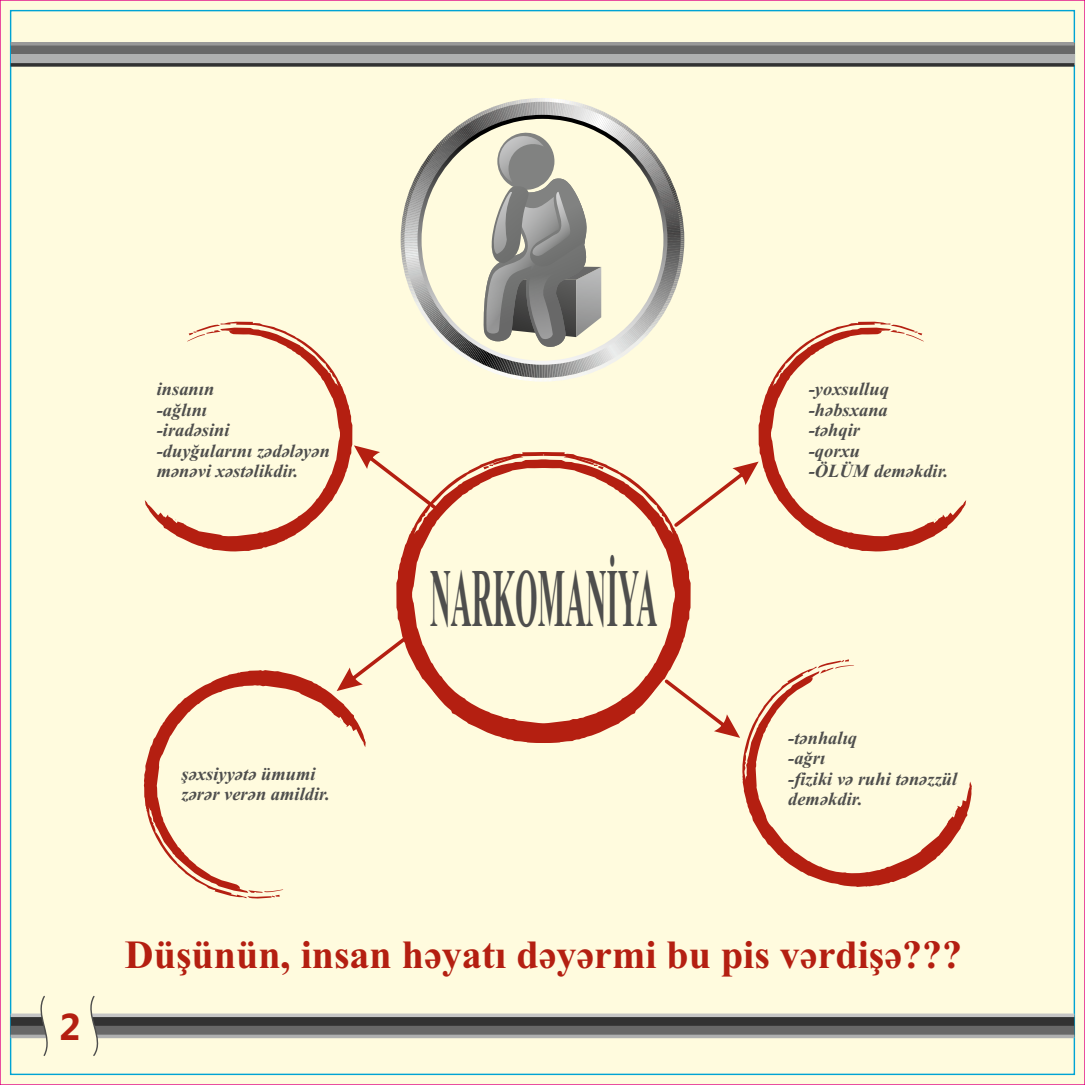
<style>
.page{position:relative;width:1085px;height:1085px;background:#fff}
.page>*{position:absolute;margin:0;border:0;box-sizing:border-box;transform-origin:0 0}
.t1{font:700 83px "Times New Roman";color:#4e4e4d;scale:.35 1}
.t2{font:700 40px "Times New Roman";color:#b41f11}
.t3{font:700 37.5px "Segoe UI";color:#b41f11}
.t4{font:italic 700 18.5px/20.5px "Times New Roman";color:#4e4e4d}
</style>
<div class="page">
<div style="left:0;top:0;width:1084px;height:1084px;background:#fffbde"></div>
<svg style="left:400px;top:98px;width:284px;height:283px;background:#cdcbba"></svg>
<svg style="left:354px;top:445px;width:87px;height:67px;background:#f6e3c7"></svg>
<svg style="left:690px;top:461px;width:68px;height:65px;background:#f7e4c8"></svg>
<svg style="left:336px;top:636px;width:60px;height:55px;background:#faeed2"></svg>
<svg style="left:690px;top:679px;width:50px;height:58px;background:#f5dec3"></svg>
<div style="left:11px;top:44px;width:1063px;height:21px;background:#686868"></div>
<div style="left:11px;top:54px;width:1063px;height:11px;background:#afb0b0"></div>
<svg style="left:11px;top:63px;width:1063px;height:4px;background:#464543"></svg>
<svg style="left:11px;top:42px;width:1063px;height:4px;background:#939393"></svg>
<svg style="left:11px;top:994px;width:1063px;height:63px;background:#c7c5b3"></svg>
<svg style="left:145px;top:321px;width:207px;height:230px;background:#f6e1c6"></svg>
<svg style="left:758px;top:321px;width:208px;height:230px;background:#f6e1c5"></svg>
<svg style="left:740px;top:659px;width:231px;height:227px;background:#f7e3c8"></svg>
<svg style="left:144px;top:670px;width:221px;height:229px;background:#f6e1c6"></svg>
<svg style="left:659px;top:452px;width:31px;height:291px;background:#e7b69e"></svg>
<svg style="left:396px;top:452px;width:263px;height:291px;background:#f3dabf"></svg>
<p class="t4" style="left:157px;top:380px;width:175px">insanın<br>-ağlını<br>-iradəsini -duyğularını zədələyən mənəvi xəstəlikdir.</p>
<p class="t4" style="left:808px;top:380px;width:141px">-yoxsulluq -həbsxana<br>-təhqir<br>-qorxu<br>-ÖLÜM deməkdir.</p>
<p class="t4" style="left:181px;top:764px;width:150px">şəxsiyyətə ümumi zərər verən amildir.</p>
<h1 class="t1" style="left:430px;top:569px;width:650px">NARKOMANİYA</h1>
<p class="t4" style="left:788px;top:729px;width:171px">-tənhalıq<br>-ağrı<br>-fiziki və ruhi tənəzzül deməkdir.</p>
<h3 class="t3" style="left:59px;top:1012px;width:23px">2</h3>
<h2 class="t2" style="left:125px;top:940px;width:838px">Düşünün, insan həyatı dəyərmi bu pis vərdişə???</h2>
</div>
